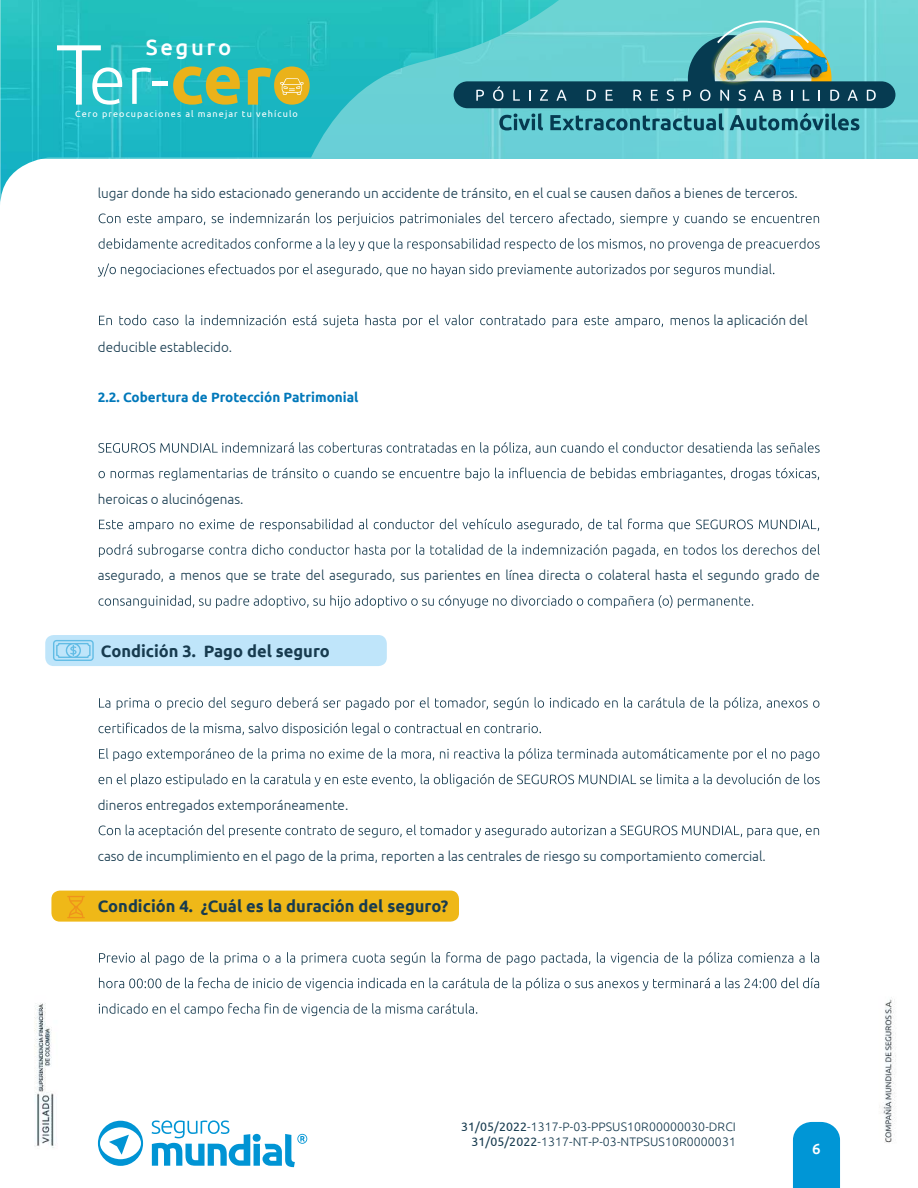
<style>
.page{position:relative;width:918px;height:1188px;background:#fff}
.page>*{position:absolute;margin:0;border:0;box-sizing:border-box;transform-origin:0 0}
.t1{font:500 22.05px "Ubuntu";letter-spacing:.12em;color:#fff}
.t2{font:700 16.5px "Ubuntu";color:#173b4f}
.t3{font:500 15px "Ubuntu";color:#fff}
.t4{font:300 13.5px "Ubuntu";color:#173b4f}
.t5{font:700 13.5px "Ubuntu";color:#0178ba}
.t6{font:300 12.3px/14.7px "Ubuntu";letter-spacing:.01em;color:#173b4f;text-align:right}
.t7{font:300 12px/14.4px "Ubuntu";color:#173b4f;text-align:center}
.t8{font:9.15px "Ubuntu";letter-spacing:.12em;color:#fff}
.s1{font-weight:400}
</style>
<div class="page">
<img style="left:34px;top:977px;width:862px;height:211px">
<div style="left:793px;top:1122px;width:47px;height:66px;background:#0096d6"></div>
<svg style="left:98px;top:1121px;width:45px;height:45px"></svg>
<svg style="left:152px;top:1120px;width:155px;height:47px"></svg>
<div style="left:51px;top:891px;width:408px;height:31px;background:#efb818;border-radius:9px"></div>
<svg style="left:67px;top:896px;width:18px;height:22px"></svg>
<div style="left:45px;top:635px;width:342px;height:31px;background:#bfe5fa;border-radius:9px"></div>
<svg style="left:53px;top:640px;width:41px;height:21px"></svg>
<svg style="left:99px;top:213px;width:720px;height:13px"></svg>
<svg style="left:99px;top:238px;width:721px;height:13px"></svg>
<svg style="left:98px;top:263px;width:676px;height:14px"></svg>
<svg style="left:99px;top:315px;width:610px;height:13px"></svg>
<svg style="left:98px;top:442px;width:722px;height:13px"></svg>
<svg style="left:99px;top:468px;width:720px;height:13px"></svg>
<svg style="left:99px;top:519px;width:720px;height:13px"></svg>
<svg style="left:99px;top:544px;width:721px;height:13px"></svg>
<svg style="left:99px;top:595px;width:654px;height:13px"></svg>
<svg style="left:99px;top:697px;width:720px;height:13px"></svg>
<svg style="left:99px;top:723px;width:442px;height:13px"></svg>
<svg style="left:99px;top:748px;width:720px;height:13px"></svg>
<svg style="left:99px;top:774px;width:721px;height:13px"></svg>
<svg style="left:99px;top:825px;width:720px;height:13px"></svg>
<svg style="left:99px;top:952px;width:720px;height:13px"></svg>
<svg style="left:99px;top:978px;width:720px;height:13px"></svg>
<svg style="left:99px;top:1003px;width:378px;height:13px"></svg>
<div style="left:559px;top:0;width:359px;height:158px;background:#6cd3d6"></div>
<img style="left:0;top:0;width:559px;height:204px">
<svg style="left:57px;top:45px;width:65px;height:60px"></svg>
<svg style="left:132px;top:68px;width:19px;height:36px"></svg>
<hr style="left:153px;top:82px;width:15px;height:4px;background:#fff">
<svg style="left:173px;top:66px;width:67px;height:39px;background:#8fb462"></svg>
<svg style="left:248px;top:66px;width:62px;height:39px;background:#a1b65d"></svg>
<svg style="left:454px;top:20px;width:441px;height:110px;background:#4da4ac"></svg>
<img style="left:705px;top:25px;width:125px;height:66px">
<div style="left:451px;top:1115px;width:302px;height:39px;background:#fff"></div>
<h1 class="t1" style="left:146px;top:33px;width:87px">Seguro</h1>
<p class="t8" style="left:75px;top:109px;width:224px">Cero preocupaciones al manejar tu vehículo</p>
<p class="t4" style="left:98px;top:185px;width:702px">lugar donde ha sido estacionado generando un accidente de tránsito, en el cual se causen daños a bienes de terceros.</p>
<p class="t4" style="left:98px;top:339px;width:136px">deducible establecido.</p>
<p class="t5" style="left:98px;top:389px;width:262px">2.2. Cobertura de Protección Patrimonial</p>
<p class="t4" style="left:98px;top:491px;width:147px">heroicas o alucinógenas.</p>
<p class="t4" style="left:713px;top:312px;width:96px">la aplicación del</p>
<p class="t4" style="left:98px;top:567px;width:723px">asegurado, a menos que se trate del asegurado, sus parientes en línea directa o colateral hasta el segundo grado de</p>
<p class="t2" style="left:101px;top:641px;width:230px">Condición 3. Pago del seguro</p>
<p class="t4" style="left:98px;top:797px;width:252px">dineros entregados extemporáneamente.</p>
<p class="t4" style="left:98px;top:848px;width:670px">caso de incumplimiento en el pago de la prima, reporten a las centrales de riesgo su comportamiento comercial.</p>
<p class="t2" style="left:98px;top:896px;width:352px">Condición 4. ¿Cuál es la duración del seguro?</p>
<p class="t6" style="left:461px;top:1119px;width:276px"><span class="s1">31/05/2022</span>-1317-P-03-PPSUS10R00000030-DRCI<br><span class="s1">31/05/2022</span>-1317-NT-P-03-NTPSUS10R0000031</p>
<p class="t7" style="left:477px;top:1119px;width:255px">/0 /2022-1317-P-03-PPSUS10R00000030-D00I<br>29/04/2022-1317-NT-P-03-NTPSUS10R0000031</p>
<p class="t3" style="left:812px;top:1139px;width:10px">6</p>
</div>
